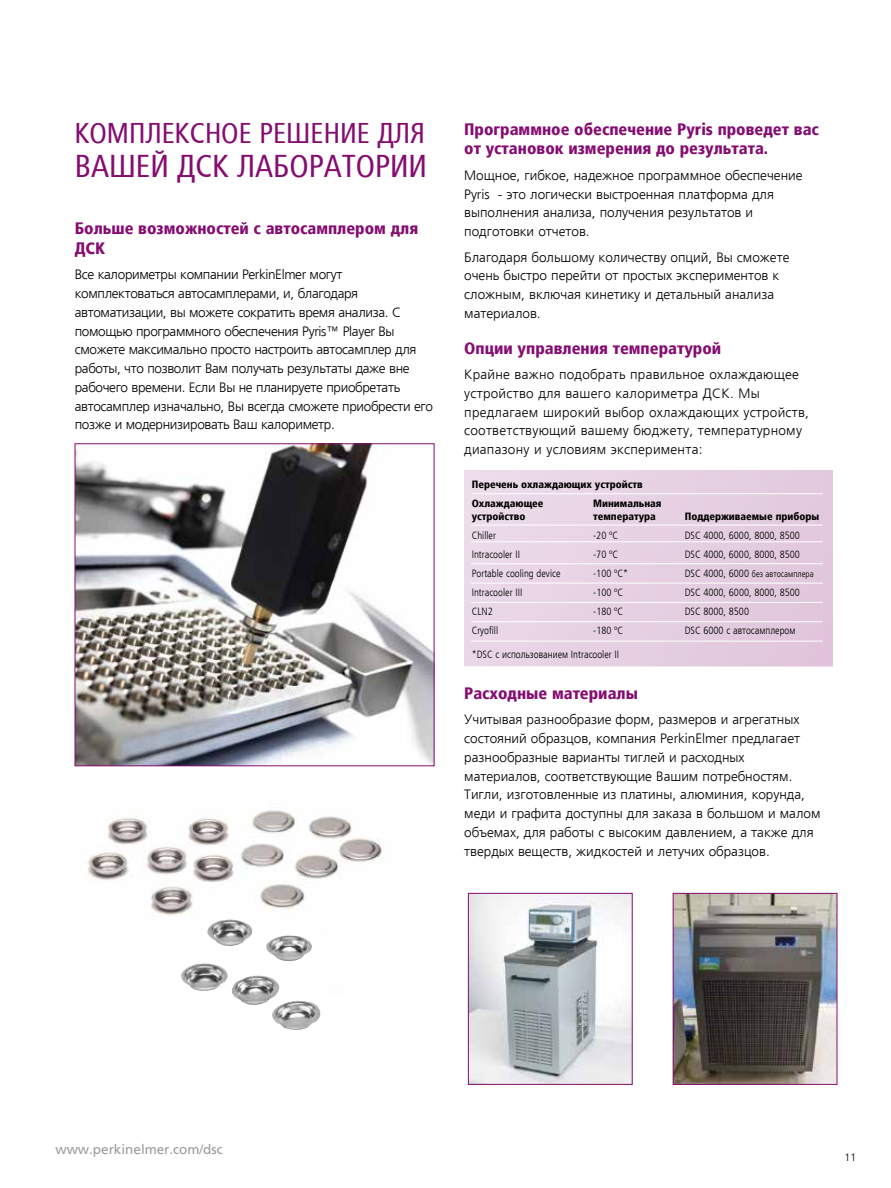
<style>
.page{position:relative;width:891px;height:1188px;background:#fff}
.page>*{position:absolute;margin:0;border:0;box-sizing:border-box;transform-origin:0 0}
.t1{font:condensed 31.5px "Frutiger LTCYR";color:#850c70}
.t2{font:condensed 28.5px "Frutiger LTCYR";color:#850c70}
.t3{font:900 condensed 16.5px/19.5px "Frutiger LTCYR";color:#850c70}
.t4{font:300 13.5px/18.8px "Frutiger LTCYR";color:#000}
.t5{font:300 13.5px/18.8px "Frutiger LTCYR";letter-spacing:-.025em;color:#000}
.t6{font:300 13.5px/18.8px "Frutiger LTCYR";letter-spacing:.02em;color:#000}
.t7{font:13.5px "Frutiger LTCYR";color:#999b9e}
.t8{font:300 condensed 10.5px "Frutiger LTCYR";color:#000}
.t9{font:900 condensed 10.5px/19px "Frutiger LTCYR";color:#000}
.t10{font:300 condensed 10.5px "Frutiger LT Pro";color:#000}
.t11{font:300 10.5px "Frutiger LTCYR";color:#000}
.t12{font:300 condensed 9px "Frutiger LTCYR";color:#000}
.s1{font-family:"Frutiger LTCYR"}
.s2{font-size:10.5px}
</style>
<div class="page">
<div style="left:464px;top:471px;width:369px;height:195px;background:#e6d0e2"></div>
<img style="left:77px;top:446px;width:355px;height:318px">
<hr style="left:471px;top:493px;width:352px;height:1px;background:#fff">
<img style="left:88px;top:810px;width:295px;height:110px">
<img style="left:181px;top:920px;width:140px;height:110px">
<img style="left:470px;top:895px;width:160px;height:188px">
<div style="left:468px;top:893px;width:164px;height:192px;border:1px solid #850c70"></div>
<img style="left:675px;top:895px;width:160px;height:188px">
<div style="left:673px;top:893px;width:164px;height:192px;border:1px solid #850c70"></div>
<hr style="left:471px;top:525px;width:352px;height:1px;background:#fff">
<hr style="left:471px;top:542px;width:352px;height:1px;background:#fff">
<hr style="left:471px;top:563px;width:352px;height:1px;background:#fff">
<hr style="left:471px;top:583px;width:352px;height:1px;background:#fff">
<hr style="left:471px;top:602px;width:352px;height:1px;background:#fff">
<hr style="left:471px;top:622px;width:352px;height:1px;background:#fff">
<hr style="left:471px;top:641px;width:352px;height:1px;background:#fff">
<h2 class="t2" style="left:75px;top:118px;width:352px">КОМПЛЕКСНОЕ РЕШЕНИЕ ДЛЯ</h2>
<h1 class="t1" style="left:75px;top:150px;width:354px">ВАШЕЙ ДСК ЛАБОРАТОРИИ</h1>
<p class="t3" style="left:75px;top:219px;width:345px">Больше возможностей с автосамплером для<br>ДСК</p>
<p class="t5" style="left:75px;top:266px;width:360px">Bсе калориметры компании PerkinElmer могут комплектоваться автосамплерами, и, благодаря автоматизации, вы можете сократить время анализа. С помощью программного обеспечения Pyris™ Player Bы сможете максимально просто настроить автосамплер для работы, что позволит Bам получать результаты даже вне рабочего времени. Если Bы не планируете приобретать автосамплер изначально, Bы всегда сможете приобрести его позже и модернизировать Bаш калориметр.</p>
<p class="t3" style="left:464px;top:120px;width:356px">Программное обеспечение Pyris проведет вас от установок измерения до результата.</p>
<p class="t4" style="left:464px;top:166px;width:340px">Мощное, гибкое, надежное программное обеспечение Pyris - это логически выстроенная платформа для выполнения анализа, получения результатов и подготовки отчетов.</p>
<p class="t4" style="left:464px;top:248px;width:327px">Благодаря большому количеству опций, Bы сможете очень быстро перейти от простых экспериментов к сложным, включая кинетику и детальный анализа материалов.</p>
<p class="t3" style="left:464px;top:338px;width:258px">Опции управления температурой</p>
<p class="t6" style="left:464px;top:365px;width:346px">Крайне важно подобрать правильное охлаждающее устройство для вашего калориметра ДСК. Мы предлагаем широкий выбор охлаждающих устройств, соответствующий вашему бюджету, температурному диапазону и условиям эксперимента:</p>
<p class="t9" style="left:472px;top:475px;width:172px">Перечень охлаждающиx устройств<br>Охлаждающее</p>
<p class="t9" style="left:593px;top:494px;width:70px">Минимальная</p>
<p class="t9" style="left:472px;top:507px;width:55px">устройство</p>
<p class="t9" style="left:593px;top:507px;width:64px">температура</p>
<p class="t9" style="left:685px;top:507px;width:136px">Поддерживаемые приборы</p>
<p class="t8" style="left:472px;top:530px;width:26px">Chiller</p>
<p class="t10" style="left:593px;top:529px;width:26px">-20 ºC</p>
<p class="t8" style="left:685px;top:530px;width:117px">DSC 4000, 6000, 8000, 8500</p>
<p class="t8" style="left:472px;top:549px;width:50px">Intracooler II</p>
<p class="t10" style="left:593px;top:548px;width:26px">-70 ºC</p>
<p class="t8" style="left:685px;top:549px;width:117px">DSC 4000, 6000, 8000, 8500</p>
<p class="t8" style="left:472px;top:568px;width:90px">Portable cooling device</p>
<p class="t10" style="left:593px;top:567px;width:36px">-100 ºC<span class="s1">*</span></p>
<p class="t12" style="left:685px;top:569px;width:131px"><span class="s2">DSC 4000, 6000</span> без автосамплера</p>
<p class="t8" style="left:472px;top:587px;width:52px">Intracooler III</p>
<p class="t10" style="left:593px;top:587px;width:31px">-100 ºC</p>
<p class="t8" style="left:685px;top:587px;width:117px">DSC 4000, 6000, 8000, 8500</p>
<p class="t8" style="left:472px;top:606px;width:22px">CLN2</p>
<p class="t10" style="left:593px;top:606px;width:31px">-180 ºC</p>
<p class="t8" style="left:685px;top:606px;width:66px">DSC 8000, 8500</p>
<p class="t8" style="left:472px;top:625px;width:28px">Cryofill</p>
<p class="t10" style="left:593px;top:625px;width:31px">-180 ºC</p>
<p class="t8" style="left:685px;top:625px;width:112px">DSC 6000 с автосамплером</p>
<p class="t8" style="left:472px;top:649px;width:149px">*DSC с использованием Intracooler II</p>
<p class="t3" style="left:464px;top:684px;width:175px">Расходные материалы</p>
<p class="t4" style="left:464px;top:711px;width:358px">Учитывая разнообразие форм, размеров и агрегатных состояний образцов, компания PerkinElmer предлагает разнообразные варианты тиглей и расходных материалов, соответствующие Bашим потребностям.<br>Тигли, изготовленные из платины, алюминия, корунда, меди и графита доступны для заказа в большом и малом объемах, для работы с высоким давлением, а также для твердых веществ, жидкостей и летучих образцов.</p>
<p class="t7" style="left:56px;top:1142px;width:169px">www.perkinelmer.com/dsc</p>
<p class="t11" style="left:845px;top:1152px;width:13px">11</p>
</div>
